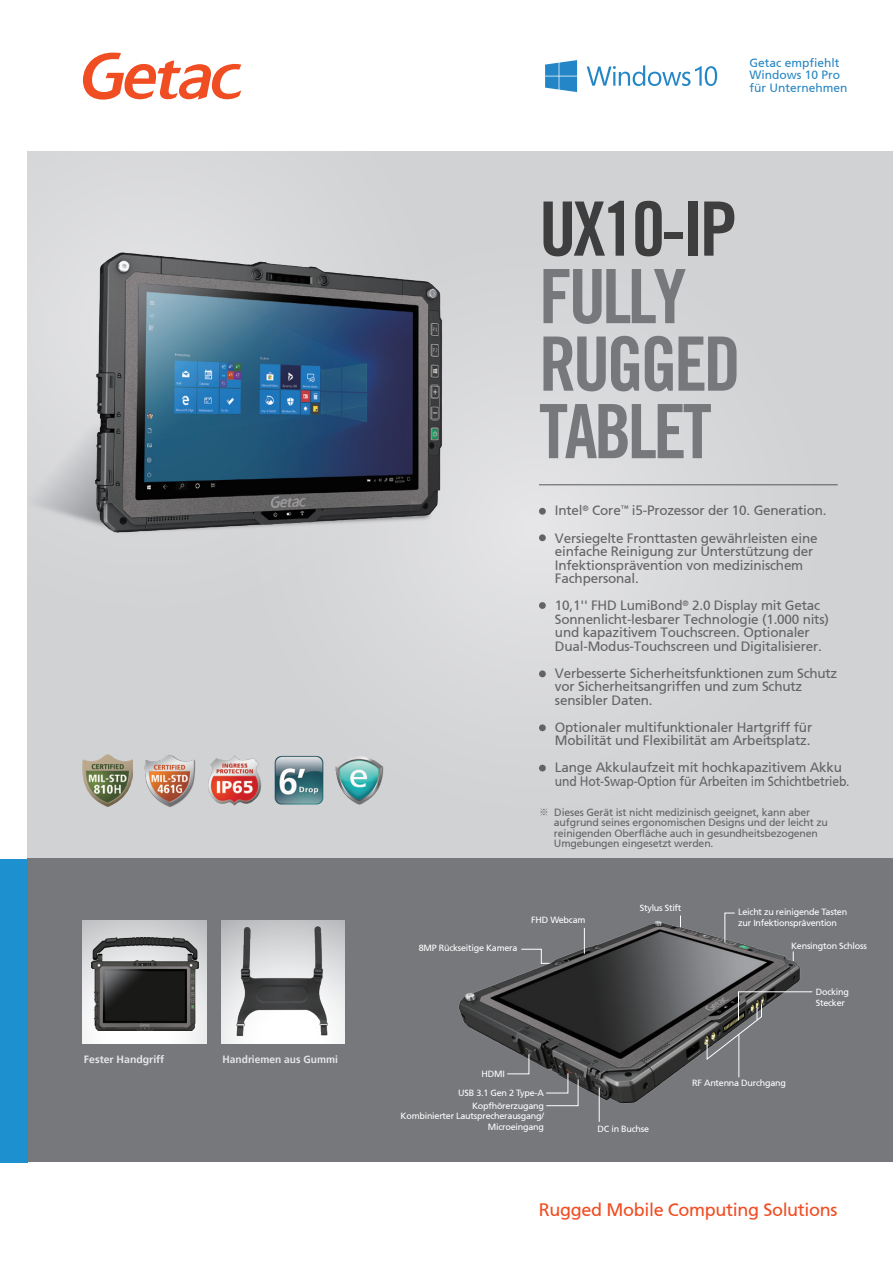
<style>
.page{position:relative;width:893px;height:1263px;background:#fff}
.page>*{position:absolute;margin:0;border:0;box-sizing:border-box;transform-origin:0 0}
.t1{font:700 condensed 75px/67.5px "Trade Gothic No.20";letter-spacing:-.05em;color:#76787b}
.t2{font:700 condensed 75px "Trade Gothic No.20";letter-spacing:-.05em;color:#3e3e3f}
.t3{font:18px "Frutiger 55 Roman";letter-spacing:-.02em;color:#f04d22}
.t4{font:13.5px/13.5px "Frutiger 55 Roman";letter-spacing:-.015em;color:#636366}
.t5{font:12px/12.8px "Frutiger 55 Roman";color:#2786c2}
.t6{font:10.5px/10.4px "Frutiger 55 Roman";letter-spacing:-.015em;color:#636366}
.t7{font:700 10.5px "Frutiger 65";color:#e6e7e9}
.t8{font:9px/10.8px "Frutiger 55 Roman";letter-spacing:-.025em;color:#fff}
.s1{font-family:"Adobe Ming Std";font-weight:300}
</style>
<div class="page">
<div style="left:28px;top:152px;width:865px;height:707px;background:#d1d2d4"></div>
<div style="left:28px;top:200px;width:157px;height:151px;background:#dcdddf"></div>
<div style="left:222px;top:215px;width:624px;height:623px;background:#d5d6d8;border-radius:50%"></div>
<img style="left:28px;top:351px;width:456px;height:232px">
<img style="left:82px;top:205px;width:378px;height:378px">
<div style="left:28px;top:859px;width:865px;height:303px;background:#76787b"></div>
<div style="left:0;top:859px;width:28px;height:303px;background:#1d90d0"></div>
<div style="left:221px;top:920px;width:123px;height:124px;background:linear-gradient(to right,#f8f8f9,#fff)"></div>
<svg style="left:83px;top:920px;width:123px;height:124px;background:#dddddf"></svg>
<svg style="left:83px;top:53px;width:158px;height:47px"></svg>
<div style="left:539px;top:508px;width:7px;height:7px;background:#636366;border-radius:50%"></div>
<div style="left:539px;top:534px;width:7px;height:7px;background:#636366;border-radius:50%"></div>
<div style="left:539px;top:602px;width:7px;height:7px;background:#636366;border-radius:50%"></div>
<div style="left:539px;top:670px;width:7px;height:7px;background:#636366;border-radius:50%"></div>
<div style="left:539px;top:724px;width:7px;height:7px;background:#636366;border-radius:50%"></div>
<div style="left:539px;top:765px;width:7px;height:6px;background:#636366;border-radius:50%"></div>
<hr style="left:539px;top:484px;width:299px;height:1px;background:#57585a">
<img style="left:83px;top:755px;width:49px;height:51px">
<img style="left:144px;top:755px;width:52px;height:52px">
<img style="left:208px;top:755px;width:54px;height:51px">
<img style="left:274px;top:755px;width:50px;height:50px">
<img style="left:335px;top:756px;width:49px;height:49px">
<img style="left:92px;top:937px;width:106px;height:93px">
<img style="left:459px;top:915px;width:341px;height:207px">
<svg style="left:584px;top:928px;width:1px;height:26px"></svg>
<hr style="left:599px;top:1087px;width:1px;height:35px;background:#fff">
<hr style="left:738px;top:1034px;width:1px;height:43px;background:#fff">
<svg style="left:545px;top:1073px;width:34px;height:33px"></svg>
<svg style="left:506px;top:1053px;width:24px;height:21px"></svg>
<svg style="left:706px;top:991px;width:107px;height:69px"></svg>
<svg style="left:724px;top:912px;width:11px;height:31px"></svg>
<img style="left:221px;top:921px;width:121px;height:121px">
<svg style="left:545px;top:60px;width:32px;height:32px"></svg>
<svg style="left:587px;top:65px;width:130px;height:21px"></svg>
<p class="t7" style="left:84px;top:1053px;width:82px">Fester Handgriff</p>
<p class="t7" style="left:223px;top:1053px;width:117px">Handriemen aus Gummi</p>
<p class="t5" style="left:749px;top:56px;width:100px">Getac empfiehlt<br>Windows 10 Pro für Unternehmen</p>
<h1 class="t2" style="left:539px;top:183px;width:200px">UX10-IP</h1>
<h1 class="t1" style="left:539px;top:262px;width:204px">FULLY<br>RUGGED<br>TABLET</h1>
<p class="t4" style="left:555px;top:497px;width:273px;line-height:27px">Intel<sup>®</sup> Core<sup>™</sup> i5-Prozessor der 10. Generation.<br>Versiegelte Fronttasten gewährleisten eine</p>
<p class="t4" style="left:555px;top:545px;width:260px">einfache Reinigung zur Unterstützung der<br>Infektionsprävention von medizinischem<br>Fachpersonal.</p>
<p class="t4" style="left:555px;top:599px;width:275px">10,1'' FHD LumiBond<sup>®</sup> 2.0 Display mit Getac Sonnenlicht-lesbarer Technologie (1.000 nits) und kapazitivem Touchscreen. Optionaler Dual-Modus-Touchscreen und Digitalisierer.</p>
<p class="t4" style="left:555px;top:666px;width:284px">Verbesserte Sicherheitsfunktionen zum Schutz vor Sicherheitsangriffen und zum Schutz sensibler Daten.</p>
<p class="t4" style="left:555px;top:720px;width:259px">Optionaler multifunktionaler Hartgriff für<br>Mobilität und Flexibilität am Arbeitsplatz.</p>
<p class="t4" style="left:555px;top:761px;width:296px">Lange Akkulaufzeit mit hochkapazitivem Akku und Hot-Swap-Option für Arbeiten im Schichtbetrieb.</p>
<p class="t6" style="left:554px;top:807px;width:275px;text-indent:-15px"><span class="s1">※</span> Dieses Gerät ist nicht medizinisch geeignet, kann aber aufgrund seines ergonomischen Designs und der leicht zu reinigenden Oberfläche auch in gesundheitsbezogenen Umgebungen eingesetzt werden.</p>
<p class="t8" style="left:419px;top:943px;width:100px">8MP Rückseitige Kamera</p>
<p class="t8" style="left:531px;top:914px;width:56px">FHD Webcam</p>
<p class="t8" style="left:640px;top:902px;width:43px">Stylus Stift</p>
<p class="t8" style="left:738px;top:906px;width:111px">Leicht zu reinigende Tasten zur Infektionsprävention</p>
<p class="t8" style="left:791px;top:941px;width:77px">Kensington Schloss</p>
<p class="t8" style="left:816px;top:987px;width:35px">Docking<br>Stecker</p>
<p class="t8" style="left:481px;top:1068px;width:25px">HDMI</p>
<p class="t8" style="left:401px;top:1100px;width:145px;text-align:right">Kopfhörerzugang<br>Kombinierter Lautsprecherausgang/<br>Microeingang</p>
<p class="t8" style="left:458px;top:1087px;width:87px">USB 3.1 Gen 2 Type-A</p>
<p class="t8" style="left:598px;top:1123px;width:53px">DC in Buchse</p>
<p class="t8" style="left:692px;top:1078px;width:95px">RF Antenna Durchgang</p>
<h2 class="t3" style="left:539px;top:1199px;width:300px">Rugged Mobile Computing Solutions</h2>
</div>
